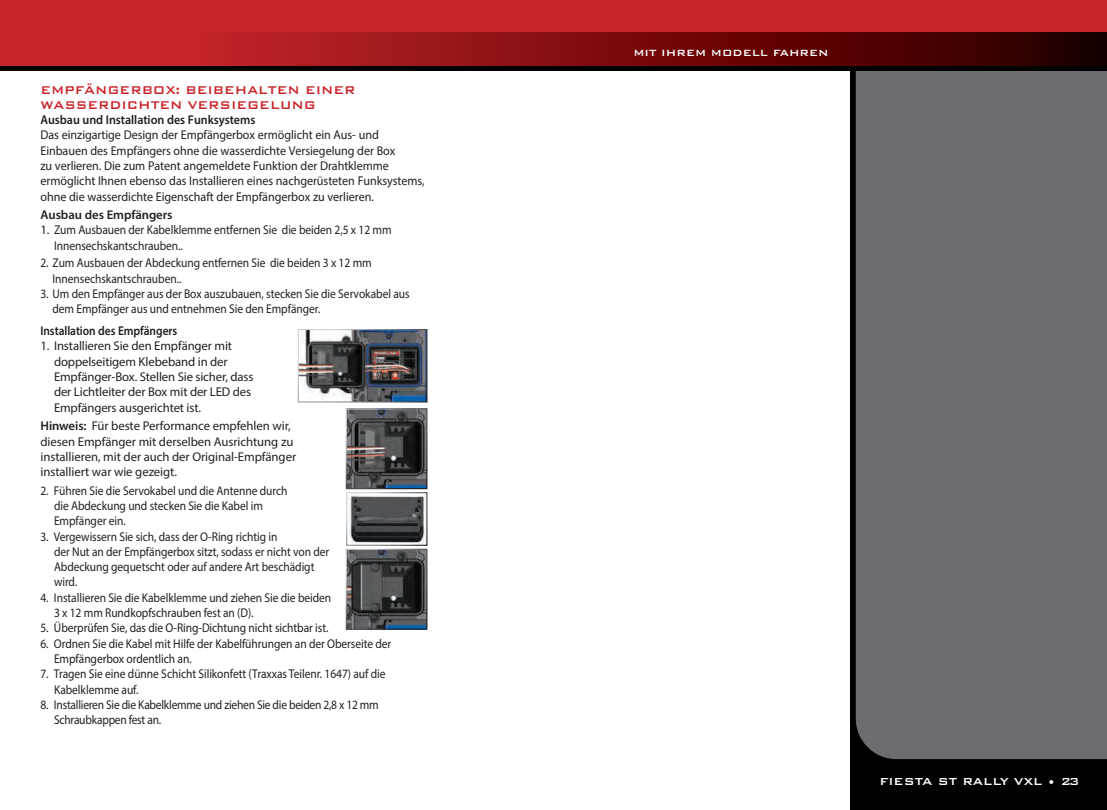
<style>
.page{position:relative;width:1107px;height:810px;background:#fff}
.page>*{position:absolute;margin:0;border:0;box-sizing:border-box;transform-origin:0 0}
.t1{font:500 15px/15px "Bank Gothic BT";letter-spacing:-.005em;color:#c8242b;scale:.95 1}
.t2{font:500 13.5px "Bank Gothic BT";color:#fff}
.t3{font:12.75px/15.3px "Myriad Pro";letter-spacing:-.005em;color:#231f20;scale:.9 1}
.t4{font:12.75px/15.3px "Myriad Pro";letter-spacing:-.005em;color:#231f20}
.t5{font:12.75px/15.3px "Myriad Pro";letter-spacing:-.005em;color:#231f20;scale:.95 1}
.t6{font:600 12.75px "Myriad Pro";letter-spacing:-.005em;color:#231f20;scale:.95 1}
.t7{font:600 12.75px "Myriad Pro";letter-spacing:-.005em;color:#231f20;scale:.9 1}
.t8{font:600 12.75px "Myriad Pro";letter-spacing:-.005em;color:#231f20}
.t9{font:500 12px "Bank Gothic BT";color:#fff}
.s1{font-weight:600}
</style>
<div class="page">
<div style="left:850px;top:13px;width:257px;height:797px;background:#000"></div>
<div style="left:856px;top:71px;width:251px;height:688px;background:#6c6d70"></div>
<div style="left:0;top:0;width:1107px;height:70px;background:#000"></div>
<div style="left:0;top:0;width:1107px;height:51px;background:#c8242b"></div>
<svg style="left:0;top:32px;width:1107px;height:34px"></svg>
<img style="left:348px;top:410px;width:77px;height:77px">
<img style="left:348px;top:551px;width:77px;height:77px">
<img style="left:348px;top:494px;width:77px;height:50px">
<div style="left:346px;top:492px;width:81px;height:54px;border:1px solid #fff"></div>
<img style="left:300px;top:331px;width:126px;height:70px">
<div style="left:298px;top:329px;width:130px;height:74px;border:1px solid #fff"></div>
<p class="t1" style="left:40px;top:82px;width:333px">EMPFÄNGERBOX: BEIBEHALTEN EINER<br>WASSERDICHTEN VERSIEGELUNG</p>
<p class="t6" style="left:40px;top:112px;width:228px">Ausbau und Installation des Funksystems</p>
<p class="t5" style="left:40px;top:127px;width:406px">Das einzigartige Design der Empfängerbox ermöglicht ein Aus- und Einbauen des Empfängers ohne die wasserdichte Versiegelung der Box<br>zu verlieren. Die zum Patent angemeldete Funktion der Drahtklemme ermöglicht Ihnen ebenso das Installieren eines nachgerüsteten Funksystems, ohne die wasserdichte Eigenschaft der Empfängerbox zu verlieren.</p>
<p class="t8" style="left:40px;top:207px;width:134px">Ausbau des Empfängers</p>
<p class="t4" style="left:54px;top:222px;width:339px;text-indent:-14px">1. Zum Ausbauen der Kabelklemme entfernen Sie die beiden 2,5 x 12 mm<br>Innensechskantschrauben..</p>
<p class="t3" style="left:52px;top:255px;width:356px;text-indent:-12px">2. Zum Ausbauen der Abdeckung entfernen Sie die beiden 3 x 12 mm<br>Innensechskantschrauben..</p>
<p class="t3" style="left:52px;top:286px;width:398px;text-indent:-12px">3. Um den Empfänger aus der Box auszubauen, stecken Sie die Servokabel aus dem Empfänger aus und entnehmen Sie den Empfänger.</p>
<p class="t7" style="left:40px;top:323px;width:154px">Installation des Empfängers</p>
<p class="t4" style="left:54px;top:338px;width:201px;text-indent:-14px">1. Installieren Sie den Empfänger mit doppelseitigem Klebeband in der Empfänger-Box. Stellen Sie sicher, dass der Lichtleiter der Box mit der LED des Empfängers ausgerichtet ist.</p>
<p class="t4" style="left:40px;top:418px;width:257px"><span class="s1">Hinweis:</span> Für beste Performance empfehlen wir, diesen Empfänger mit derselben Ausrichtung zu installieren, mit der auch der Original-Empfänger installiert war wie gezeigt.</p>
<p class="t3" style="left:54px;top:483px;width:261px;text-indent:-14px">2. Führen Sie die Servokabel und die Antenne durch die Abdeckung und stecken Sie die Kabel im<br>Empfänger ein.</p>
<p class="t3" style="left:54px;top:528px;width:307px;text-indent:-14px">3. Vergewissern Sie sich, dass der O-Ring richtig in<br>der Nut an der Empfängerbox sitzt, sodass er nicht von der Abdeckung gequetscht oder auf andere Art beschädigt wird.</p>
<p class="t3" style="left:54px;top:590px;width:310px;text-indent:-14px">4. Installieren Sie die Kabelklemme und ziehen Sie die beiden<br>3 x 12 mm Rundkopfschrauben fest an (D).</p>
<p class="t3" style="left:40px;top:620px;width:321px">5. Überprüfen Sie, das die O-Ring-Dichtung nicht sichtbar ist.</p>
<p class="t3" style="left:54px;top:636px;width:376px;text-indent:-14px">6. Ordnen Sie die Kabel mit Hilfe der Kabelführungen an der Oberseite der<br>Empfängerbox ordentlich an.</p>
<p class="t3" style="left:54px;top:666px;width:370px;text-indent:-14px">7. Tragen Sie eine dünne Schicht Silikonfett (Traxxas Teilenr. 1647) auf die<br>Kabelklemme auf.</p>
<p class="t3" style="left:54px;top:697px;width:362px;text-indent:-14px">8. Installieren Sie die Kabelklemme und ziehen Sie die beiden 2,8 x 12 mm<br>Schraubkappen fest an.</p>
<p class="t9" style="left:633px;top:46px;width:197px">MIT IHREM MODELL FAHREN</p>
<p class="t2" style="left:879px;top:774px;width:202px">FIESTA ST RALLY VXL • 23</p>
</div>
